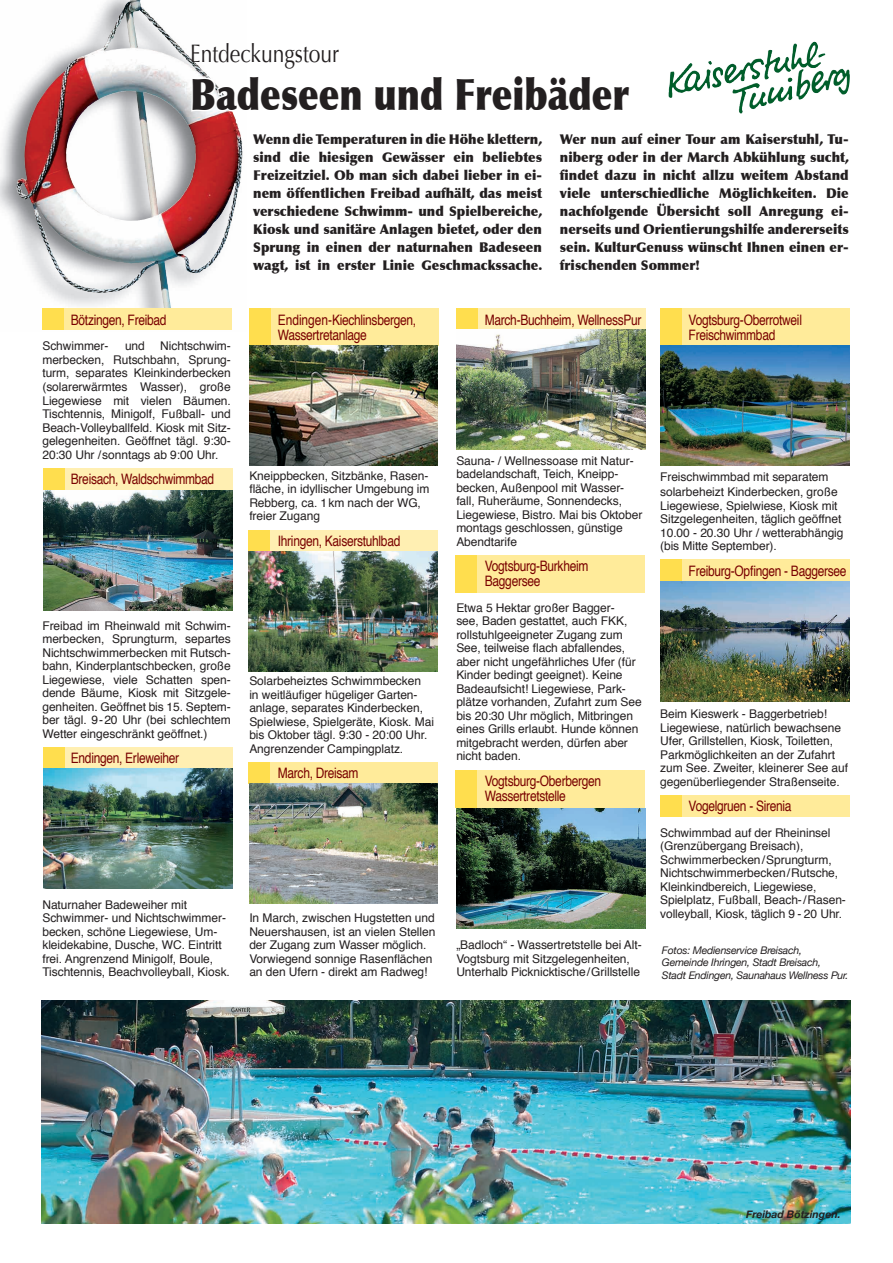
<style>
.page{position:relative;width:893px;height:1263px;background:#fff}
.page>*{position:absolute;margin:0;border:0;box-sizing:border-box;transform-origin:0 0}
.t1{font:900 43.2px "Optima";color:#231f20;scale:.83 1}
.t2{font:25.2px "Optima";color:#231f20;scale:.83 1}
.t3{font:14.4px/15px "Helvetica";letter-spacing:-.025em;color:#790100;scale:.83 1}
.t4{font:900 13.5px/18px "Optima";color:#231f20;text-align:justify}
.t5{font:12px/13.5px "Helvetica";letter-spacing:-.005em;color:#231f20}
.t6{font:italic 10.5px/12.6px "Helvetica Neue";letter-spacing:-.02em;color:#231f20}
.t7{font:italic 700 10.5px "Helvetica Neue";color:#231f20}
</style>
<div class="page">
<div style="left:43px;top:747px;width:189px;height:22px;background:#ffefb2"></div>
<div style="left:43px;top:747px;width:22px;height:22px;background:#ffde4e"></div>
<div style="left:660px;top:795px;width:189px;height:21px;background:#ffeb9a"></div>
<div style="left:660px;top:795px;width:21px;height:21px;background:#ffde4e"></div>
<div style="left:660px;top:308px;width:189px;height:38px;background:#ffeb9a"></div>
<div style="left:660px;top:308px;width:21px;height:38px;background:#ffde4e"></div>
<div style="left:456px;top:308px;width:190px;height:22px;background:#ffefb2"></div>
<div style="left:456px;top:308px;width:22px;height:22px;background:#ffde4e"></div>
<div style="left:456px;top:770px;width:189px;height:38px;background:#ffeb9a"></div>
<div style="left:456px;top:770px;width:21px;height:38px;background:#ffde4e"></div>
<div style="left:456px;top:555px;width:189px;height:38px;background:#ffeb9a"></div>
<div style="left:456px;top:555px;width:21px;height:38px;background:#ffde4e"></div>
<div style="left:249px;top:762px;width:189px;height:21px;background:#ffeb9a"></div>
<div style="left:249px;top:762px;width:21px;height:21px;background:#ffde4e"></div>
<div style="left:249px;top:530px;width:189px;height:22px;background:#ffefb2"></div>
<div style="left:249px;top:530px;width:21px;height:22px;background:#ffde4e"></div>
<img style="left:249px;top:783px;width:189px;height:120px">
<div style="left:249px;top:308px;width:189px;height:38px;background:#ffeb9a"></div>
<div style="left:249px;top:308px;width:21px;height:38px;background:#ffde4e"></div>
<div style="left:660px;top:559px;width:190px;height:21px;background:#ffeb9a"></div>
<div style="left:660px;top:559px;width:22px;height:21px;background:#ffde4e"></div>
<img style="left:0;top:0;width:243px;height:308px">
<img style="left:140px;top:0;width:71px;height:80px">
<div style="left:43px;top:469px;width:189px;height:21px;background:#ffefb2"></div>
<div style="left:43px;top:469px;width:22px;height:21px;background:#ffde4e"></div>
<div style="left:42px;top:308px;width:190px;height:22px;background:#ffeb9a"></div>
<div style="left:42px;top:308px;width:22px;height:22px;background:#ffde4e"></div>
<img style="left:770px;top:42px;width:51px;height:28px">
<svg style="left:190px;top:75px;width:50px;height:39px"></svg>
<img style="left:41px;top:1000px;width:809px;height:224px">
<img style="left:249px;top:551px;width:188px;height:120px">
<img style="left:249px;top:345px;width:189px;height:120px">
<img style="left:43px;top:769px;width:189px;height:119px">
<img style="left:660px;top:581px;width:189px;height:120px">
<img style="left:456px;top:330px;width:189px;height:120px">
<img style="left:456px;top:809px;width:189px;height:119px">
<img style="left:43px;top:490px;width:189px;height:120px">
<img style="left:660px;top:345px;width:189px;height:120px">
<h2 class="t2" style="left:190px;top:39px;width:181px">Entdeckungstour</h2>
<h1 class="t1" style="left:190px;top:68px;width:530px">Badeseen und Freibäder</h1>
<p class="t3" style="left:71px;top:313px;width:117px">Bötzingen, Freibad</p>
<p class="t5" style="left:42px;top:340px;width:68px">Schwimmer-</p>
<p class="t5" style="left:125px;top:340px;width:21px">und</p>
<p class="t5" style="left:42px;top:340px;width:190px;text-align:justify;text-indent:118px">Nichtschwim&shy;merbecken, Rutschbahn, Sprung&shy;turm, separates Kleinkinderbecken (solarerwärmtes Wasser), große Liegewiese mit vielen Bäumen.<br>Tischtennis, Minigolf, Fußball- und Beach-Volleyballfeld. Kiosk mit Sitz&shy;gelegenheiten. Geöffnet tägl. 9:30- 20:30 Uhr /sonntags ab 9:00 Uhr.</p>
<p class="t3" style="left:71px;top:472px;width:174px">Breisach, Waldschwimmbad</p>
<p class="t5" style="left:42px;top:619px;width:190px;text-align:justify">Freibad im Rheinwald mit Schwim&shy;merbecken, Sprungturm, separtes Nichtschwimmerbecken mit Rutsch&shy;bahn, Kinderplantschbecken, große Liegewiese, viele Schatten spen&shy;dende Bäume, Kiosk mit Sitzgele&shy;genheiten. Geöffnet bis 15. Septem&shy;ber tägl. 9-20 Uhr (bei schlechtem Wetter eingeschränkt geöffnet.)</p>
<p class="t3" style="left:71px;top:751px;width:132px">Endingen, Erleweiher</p>
<p class="t5" style="left:42px;top:898px;width:189px">Naturnaher Badeweiher mit Schwimmer- und Nichtschwimmer&shy;becken, schöne Liegewiese, Um&shy;kleidekabine, Dusche, WC. Eintritt frei. Angrenzend Minigolf, Boule, Tischtennis, Beachvolleyball, Kiosk.</p>
<p class="t4" style="left:253px;top:130px;width:290px">Wenn die Temperaturen in die Höhe klettern, sind die hiesigen Gewässer ein beliebtes Freizeitziel. Ob man sich dabei lieber in ei&shy;nem öffentlichen Freibad aufhält, das meist verschiedene Schwimm- und Spielbereiche, Kiosk und sanitäre Anlagen bietet, oder den Sprung in einen der naturnahen Badeseen wagt, ist in erster Linie Geschmackssache.</p>
<p class="t4" style="left:560px;top:130px;width:290px">Wer nun auf einer Tour am Kaiserstuhl, Tu&shy;niberg oder in der March Abkühlung sucht, findet dazu in nicht allzu weitem Abstand viele unterschiedliche Möglichkeiten. Die nachfolgende Übersicht soll Anregung ei&shy;nerseits und Orientierungshilfe andererseits sein. KulturGenuss wünscht Ihnen einen er&shy;frischenden Sommer!</p>
<p class="t3" style="left:278px;top:313px;width:168px">Endingen-Kiechlinsbergen,<br>Wassertretanlage</p>
<p class="t3" style="left:485px;top:313px;width:190px">March-Buchheim, WellnessPur</p>
<p class="t3" style="left:689px;top:313px;width:138px">Vogtsburg-Oberrotweil<br>Freischwimmbad</p>
<p class="t5" style="left:249px;top:469px;width:182px">Kneippbecken, Sitzbänke, Rasen&shy;fläche, in idyllischer Umgebung im<br>Rebberg, ca. 1km nach der WG, freier Zugang</p>
<p class="t3" style="left:278px;top:534px;width:149px">Ihringen, Kaiserstuhlbad</p>
<p class="t5" style="left:249px;top:675px;width:186px">Solarbeheiztes Schwimmbecken<br>in weitläufiger hügeliger Garten&shy;anlage, separates Kinderbecken, Spielwiese, Spielgeräte, Kiosk. Mai bis Oktober tägl. 9:30 - 20:00 Uhr.<br>Angrenzender Campingplatz.</p>
<p class="t3" style="left:278px;top:766px;width:99px">March, Dreisam</p>
<p class="t5" style="left:249px;top:912px;width:188px">In March, zwischen Hugstetten und Neuershausen, ist an vielen Stellen der Zugang zum Wasser möglich.<br>Vorwiegend sonnige Rasenflächen an den Ufern - direkt am Radweg!</p>
<p class="t5" style="left:456px;top:454px;width:188px">Sauna- / Wellnessoase mit Natur&shy;badelandschaft, Teich, Kneipp&shy;becken, Außenpool mit Wasser&shy;fall, Ruheräume, Sonnendecks,<br>Liegewiese, Bistro. Mai bis Oktober montags geschlossen, günstige<br>Abendtarife</p>
<p class="t3" style="left:485px;top:559px;width:126px">Vogtsburg-Burkheim<br>Baggersee</p>
<p class="t5" style="left:456px;top:601px;width:187px">Etwa 5 Hektar großer Bagger-<br>see, Baden gestattet, auch FKK, rollstuhlgeeigneter Zugang zum<br>See, teilweise flach abfallendes, aber nicht ungefährliches Ufer (für<br>Kinder bedingt geeignet). Keine<br>Badeaufsicht! Liegewiese, Park&shy;plätze vorhanden, Zufahrt zum See bis 20:30 Uhr möglich, Mitbringen eines Grills erlaubt. Hunde können mitgebracht werden, dürfen aber nicht baden.</p>
<p class="t3" style="left:485px;top:774px;width:142px">Vogtsburg-Oberbergen<br>Wassertretstelle</p>
<p class="t5" style="left:456px;top:939px;width:187px">„Badloch“ - Wassertretstelle bei Alt-<br>Vogtsburg mit Sitzgelegenheiten,<br>Unterhalb Picknicktische/Grillstelle</p>
<p class="t5" style="left:660px;top:470px;width:179px;line-height:15px">Freischwimmbad mit separatem solarbeheizt Kinderbecken, große</p>
<p class="t5" style="left:660px;top:499px;width:185px">Liegewiese, Spielwiese, Kiosk mit Sitzgelegenheiten, täglich geöffnet 10.00 - 20.30 Uhr / wetterabhängig (bis Mitte September).</p>
<p class="t3" style="left:689px;top:564px;width:192px">Freiburg-Opfingen - Baggersee</p>
<p class="t5" style="left:660px;top:708px;width:190px">Beim Kieswerk - Baggerbetrieb!<br>Liegewiese, natürlich bewachsene Ufer, Grillstellen, Kiosk, Toiletten, Parkmöglichkeiten an der Zufahrt zum See. Zweiter, kleinerer See auf gegenüberliegender Straßenseite.</p>
<p class="t3" style="left:689px;top:799px;width:126px">Vogelgruen - Sirenia</p>
<p class="t5" style="left:660px;top:826px;width:187px">Schwimmbad auf der Rheininsel (Grenzübergang Breisach), Schwimmerbecken/Sprungturm, Nichtschwimmerbecken/Rutsche, Kleinkindbereich, Liegewiese, Spielplatz, Fußball, Beach-/Rasen&shy;volleyball, Kiosk, täglich 9 - 20 Uhr.</p>
<p class="t6" style="left:662px;top:943px;width:188px">Fotos: Medienservice Breisach,<br>Gemeinde Ihringen, Stadt Breisach,<br>Stadt Endingen, Saunahaus Wellness Pur.</p>
<p class="t7" style="left:746px;top:1208px;width:96px">Freibad Bötzingen.</p>
</div>
